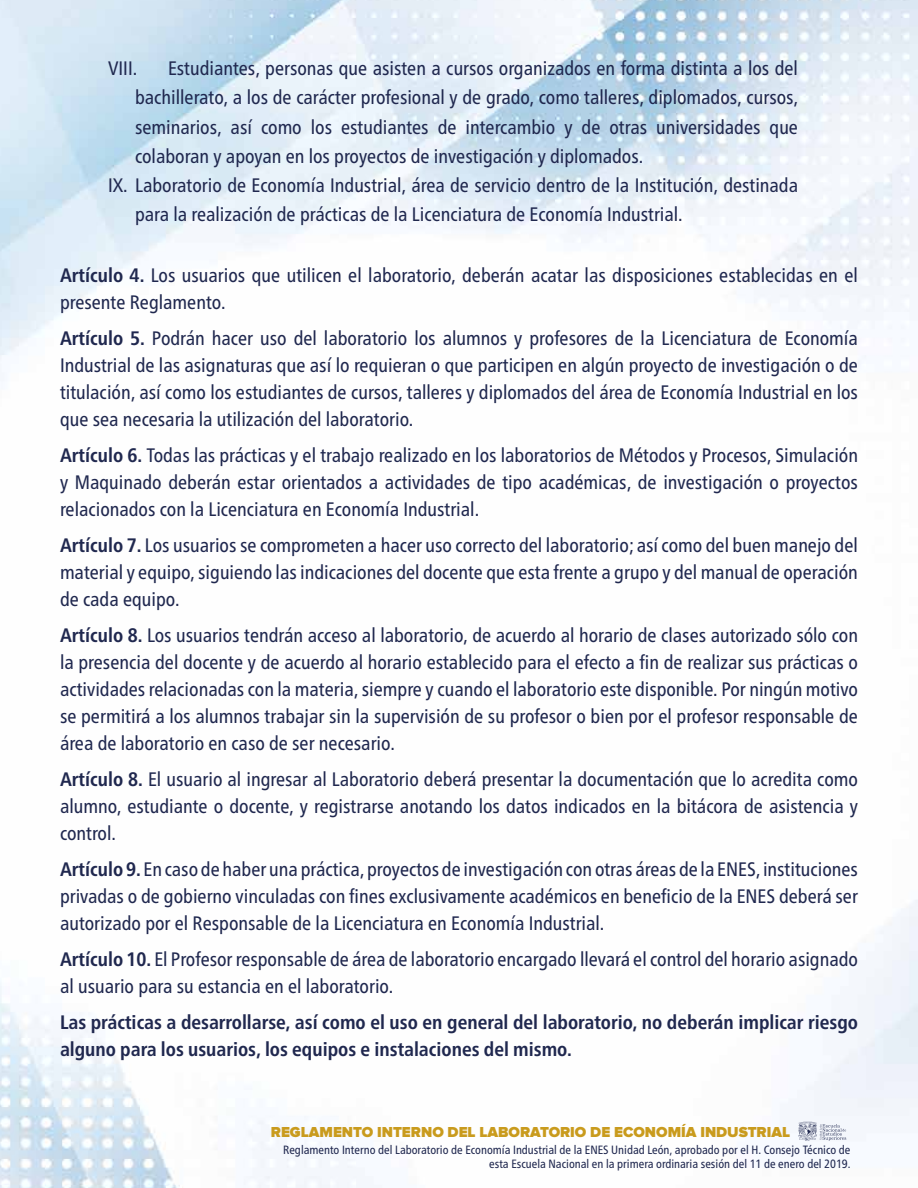
<style>
.page{position:relative;width:918px;height:1188px;background:#fff}
.page>*{position:absolute;margin:0;border:0;box-sizing:border-box;transform-origin:0 0}
.t1{font:condensed 19.5px/27px "Frutiger Neue LTW1 G";color:#20284f;text-align:justify}
.t2{font:700 condensed 19.5px/27px "Frutiger Neue LTW1 G";color:#20284f}
.t3{font:900 15px "Proxima Nova";color:#c99b1d}
.t4{font:condensed 12px/14.4px "Frutiger Neue LTW1 G";color:#20284f;text-align:right}
.s1{font-weight:700}
</style>
<div class="page">
<img style="left:0;top:0;width:918px;height:1188px">
<svg style="left:799px;top:1122px;width:47px;height:19px"></svg>
<p class="t1" style="left:108px;top:55px;width:31px">VIII.</p>
<p class="t1" style="left:168px;top:55px;width:631px">Estudiantes, personas que asisten a cursos organizados en forma distinta a los del</p>
<p class="t1" style="left:135px;top:84px;width:665px">bachillerato, a los de carácter profesional y de grado, como talleres, diplomados, cursos,</p>
<p class="t1" style="left:135px;top:113px;width:665px">seminarios, así como los estudiantes de intercambio y de otras universidades que</p>
<p class="t1" style="left:135px;top:142px;width:510px">colaboran y apoyan en los proyectos de investigación y diplomados.</p>
<p class="t1" style="left:108px;top:172px;width:692px">IX. Laboratorio de Economía Industrial, área de servicio dentro de la Institución, destinada</p>
<p class="t1" style="left:135px;top:201px;width:549px">para la realización de prácticas de la Licenciatura de Economía Industrial.</p>
<p class="t1" style="left:60px;top:261px;width:799px"><span class="s1">Artículo 4.</span> Los usuarios que utilicen el laboratorio, deberán acatar las disposiciones establecidas en el presente Reglamento.</p>
<p class="t1" style="left:60px;top:324px;width:800px"><span class="s1">Artículo 5.</span> Podrán hacer uso del laboratorio los alumnos y profesores de la Licenciatura de Economía Industrial de las asignaturas que así lo requieran o que participen en algún proyecto de investigación o de titulación, así como los estudiantes de cursos, talleres y diplomados del área de Economía Industrial en los que sea necesaria la utilización del laboratorio.</p>
<p class="t1" style="left:60px;top:442px;width:800px"><span class="s1">Artículo 6.</span> Todas las prácticas y el trabajo realizado en los laboratorios de Métodos y Procesos, Simulación y Maquinado deberán estar orientados a actividades de tipo académicas, de investigación o proyectos relacionados con la Licenciatura en Economía Industrial.</p>
<p class="t1" style="left:60px;top:532px;width:799px"><span class="s1">Artículo 7.</span> Los usuarios se comprometen a hacer uso correcto del laboratorio; así como del buen manejo del material y equipo, siguiendo las indicaciones del docente que esta frente a grupo y del manual de operación de cada equipo.</p>
<p class="t1" style="left:60px;top:622px;width:800px"><span class="s1">Artículo 8.</span> Los usuarios tendrán acceso al laboratorio, de acuerdo al horario de clases autorizado sólo con la presencia del docente y de acuerdo al horario establecido para el efecto a fin de realizar sus prácticas o actividades relacionadas con la materia, siempre y cuando el laboratorio este disponible. Por ningún motivo se permitirá a los alumnos trabajar sin la supervisión de su profesor o bien por el profesor responsable de área de laboratorio en caso de ser necesario.</p>
<p class="t1" style="left:60px;top:766px;width:800px"><span class="s1">Artículo 8.</span> El usuario al ingresar al Laboratorio deberá presentar la documentación que lo acredita como alumno, estudiante o docente, y registrarse anotando los datos indicados en la bitácora de asistencia y control.</p>
<p class="t1" style="left:60px;top:856px;width:800px"><span class="s1">Artículo 9.</span> En caso de haber una práctica, proyectos de investigación con otras áreas de la ENES, instituciones privadas o de gobierno vinculadas con fines exclusivamente académicos en beneficio de la ENES deberá ser autorizado por el Responsable de la Licenciatura en Economía Industrial.</p>
<p class="t1" style="left:60px;top:946px;width:799px"><span class="s1">Artículo 10.</span> El Profesor responsable de área de laboratorio encargado llevará el control del horario asignado al usuario para su estancia en el laboratorio.</p>
<p class="t2" style="left:60px;top:1009px;width:800px">Las prácticas a desarrollarse, así como el uso en general del laboratorio, no deberán implicar riesgo alguno para los usuarios, los equipos e instalaciones del mismo.</p>
<p class="t3" style="left:271px;top:1123px;width:521px">REGLAMENTO INTERNO DEL LABORATORIO DE ECONOMÍA INDUSTRIAL</p>
<p class="t4" style="left:283px;top:1142px;width:569px">Reglamento Interno del Laboratorio de Economía Industrial de la ENES Unidad León, aprobado por el H. Consejo Técnico de esta Escuela Nacional en la primera ordinaria sesión del 11 de enero del 2019.</p>
</div>
